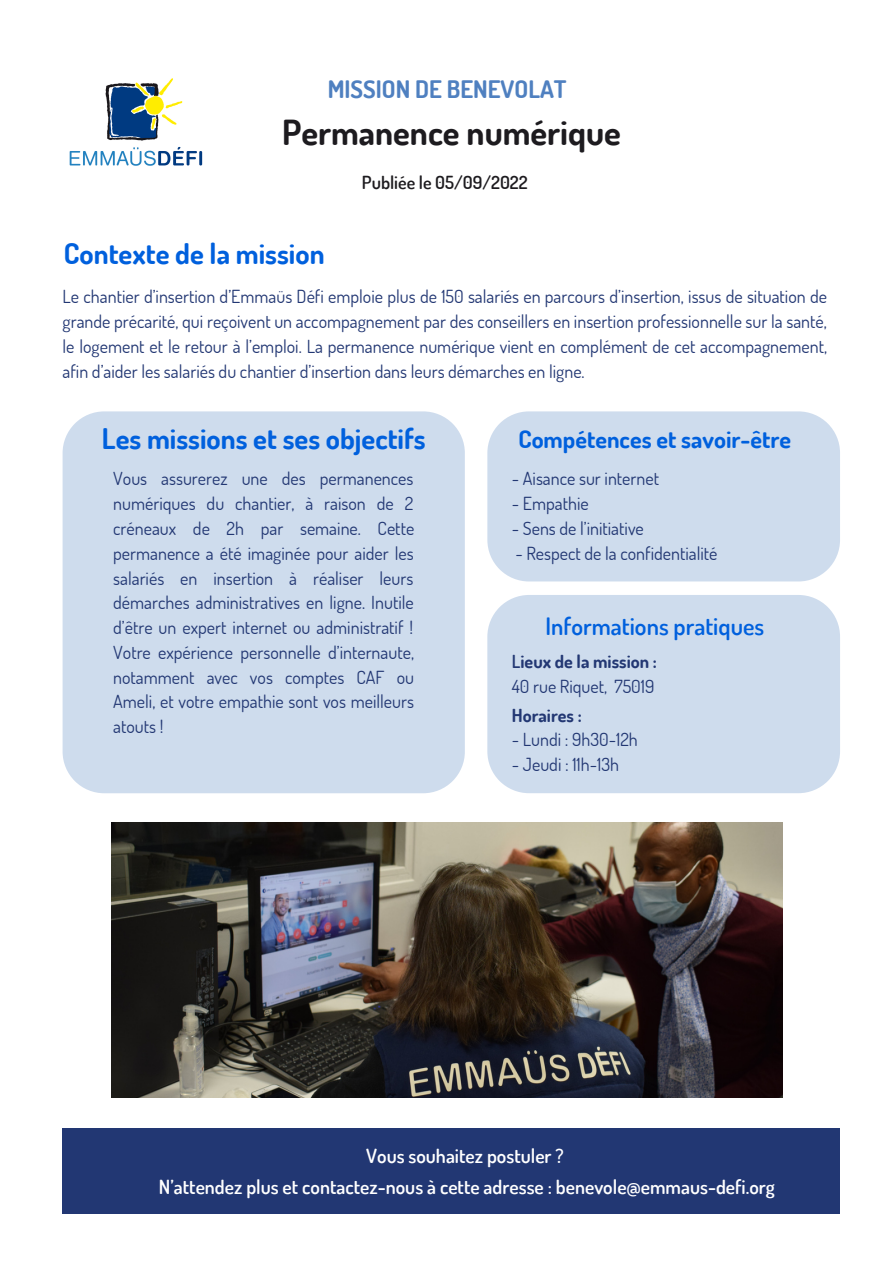
<style>
.page{position:relative;width:894px;height:1264px;background:#fff}
.page>*{position:absolute;margin:0;border:0;box-sizing:border-box;transform-origin:0 0}
.t1{font:700 34.5px "Dosis";color:#1d1b1f}
.t2{font:700 28.5px "Dosis";color:#0060dd}
.t3{font:700 24.15px "Dosis";color:#4f80c0}
.t4{font:700 24px "Dosis";color:#0060dd}
.t5{font:600 24px "Dosis";color:#0060dd}
.t6{font:600 19.5px/31.5px "Dosis";color:#fff;text-align:center}
.t7{font:18px/24.8px "Dosis";color:#223773;text-align:justify}
.t8{font:600 18px "Dosis";color:#1d1b1f}
.t9{font:700 18px "Dosis";color:#223773}
.s1{font-weight:600}
.s2{font-weight:700}
</style>
<div class="page">
<img style="left:69px;top:78px;width:134px;height:88px">
<div style="left:63px;top:411px;width:401px;height:382px;background:#cedced"></div>
<div style="left:487px;top:411px;width:352px;height:170px;background:#cedced"></div>
<div style="left:487px;top:595px;width:352px;height:198px;background:#cedced"></div>
<img style="left:112px;top:822px;width:670px;height:275px">
<div style="left:63px;top:1128px;width:776px;height:85px;background:#223773"></div>
<h3 class="t3" style="left:327px;top:73px;width:240px">MISSION DE BENEVOLAT</h3>
<h1 class="t1" style="left:282px;top:110px;width:340px">Permanence numérique</h1>
<h2 class="t2" style="left:64px;top:235px;width:262px">Contexte de la mission</h2>
<p class="t8" style="left:362px;top:170px;width:167px">Publiée le 05/09/2022</p>
<p class="t7" style="left:63px;top:284px;width:765px">Le chantier d’insertion d’Emmaüs Défi emploie plus de 150 salariés en parcours d’insertion, issus de situation de grande précarité, qui reçoivent un accompagnement par des conseillers en insertion professionnelle sur la santé, le logement et le retour à l’emploi. La permanence numérique vient en complément de cet accompagnement, afin d’aider les salariés du chantier d’insertion dans leurs démarches en ligne.</p>
<h2 class="t2" style="left:102px;top:420px;width:325px">Les missions et ses objectifs</h2>
<p class="t7" style="left:113px;top:466px;width:302px">Vous assurerez une des permanences numériques du chantier, à raison de 2 créneaux de 2h par semaine. Cette permanence a été imaginée pour aider les salariés en insertion à réaliser leurs démarches administratives en ligne. Inutile d’être un expert internet ou administratif !<br>Votre expérience personnelle d’internaute, notamment avec vos comptes CAF ou Ameli, et votre empathie sont vos meilleurs atouts !</p>
<h3 class="t4" style="left:518px;top:423px;width:274px">Compétences et savoir-être</h3>
<p class="t7" style="left:511px;top:466px;width:149px">- Aisance sur internet</p>
<p class="t7" style="left:511px;top:490px;width:78px">- Empathie</p>
<p class="t7" style="left:511px;top:515px;width:133px">- Sens de l’initiative</p>
<p class="t7" style="left:515px;top:540px;width:203px">- Respect de la confidentialité</p>
<h3 class="t5" style="left:545px;top:610px;width:220px">Informations pratiques</h3>
<p class="t7" style="left:512px;top:648px;width:146px"><span class="s1">L</span><span class="s2">ieux de la mission :<br></span>40 rue Riquet, 75019</p>
<p class="t9" style="left:511px;top:703px;width:71px">Horaires :</p>
<p class="t7" style="left:511px;top:727px;width:128px">- Lundi : 9h30-12h</p>
<p class="t7" style="left:511px;top:751px;width:109px">- Jeudi : 11h-13h</p>
<p class="t6" style="left:159px;top:1139px;width:617px">Vous souhaitez postuler ?<br>N’attendez plus et contactez-nous à cette adresse : benevole@emmaus-defi.org</p>
</div>
